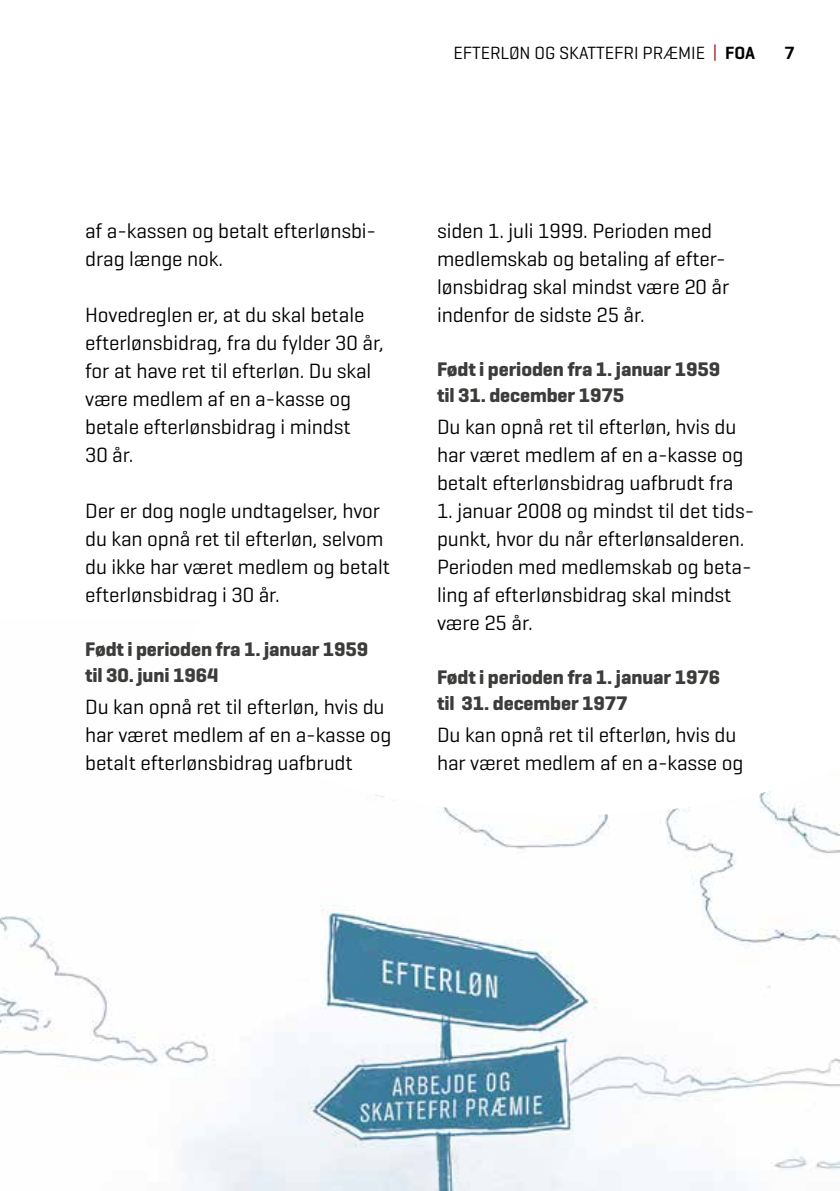
<style>
.page{position:relative;width:840px;height:1191px;background:#fff}
.page>*{position:absolute;margin:0;border:0;box-sizing:border-box;transform-origin:0 0}
.t1{font:21px/28px "Geogrotesque";letter-spacing:-.005em;color:#000}
.t2{font:700 20px/26px "Geogrotesque";letter-spacing:-.005em;color:#3c3c3b}
.t3{font:18px "Geogrotesque";letter-spacing:-.005em;color:#000}
.t4{font:600 18px "Geogrotesque";color:#000}
.s1{color:#ae1122}
.s2{font-weight:600}
</style>
<div class="page">
<img style="left:0;top:815px;width:839px;height:376px">
<p class="t3" style="left:453px;top:42px;width:303px">EFTERLØN OG SKATTEFRI PRÆMIE <span class="s1">|</span> <span class="s2">FOA</span></p>
<p class="t4" style="left:784px;top:42px;width:12px">7</p>
<p class="t1" style="left:85px;top:216px;width:292px">af a-kassen og betalt efterlønsbi&shy;drag længe nok.</p>
<p class="t1" style="left:85px;top:300px;width:300px">Hovedreglen er, at du skal betale efterlønsbidrag, fra du fylder 30 år, for at have ret til efterløn. Du skal være medlem af en a-kasse og betale efterlønsbidrag i mindst<br>30 år.</p>
<p class="t1" style="left:85px;top:496px;width:306px">Der er dog nogle undtagelser, hvor du kan opnå ret til efterløn, selvom du ikke har været medlem og betalt efterlønsbidrag i 30 år.</p>
<p class="t2" style="left:85px;top:636px;width:284px">Født i perioden fra 1. januar 1959 til 30. juni 1964</p>
<p class="t1" style="left:85px;top:692px;width:308px">Du kan opnå ret til efterløn, hvis du har været medlem af en a-kasse og betalt efterlønsbidrag uafbrudt</p>
<p class="t1" style="left:437px;top:216px;width:293px">siden 1. juli 1999. Perioden med medlemskab og betaling af efter&shy;lønsbidrag skal mindst være 20 år indenfor de sidste 25 år.</p>
<p class="t2" style="left:437px;top:356px;width:284px">Født i perioden fra 1. januar 1959 til 31. december 1975</p>
<p class="t1" style="left:437px;top:412px;width:308px">Du kan opnå ret til efterløn, hvis du har været medlem af en a-kasse og betalt efterlønsbidrag uafbrudt fra</p>
<p class="t1" style="left:437px;top:496px;width:318px">1. januar 2008 og mindst til det tids&shy;punkt, hvor du når efterlønsalderen.<br>Perioden med medlemskab og beta&shy;ling af efterlønsbidrag skal mindst være 25 år.</p>
<p class="t2" style="left:437px;top:664px;width:284px">Født i perioden fra 1. januar 1976 til 31. december 1977</p>
<p class="t1" style="left:437px;top:720px;width:308px">Du kan opnå ret til efterløn, hvis du har været medlem af en a-kasse og</p>
</div>
